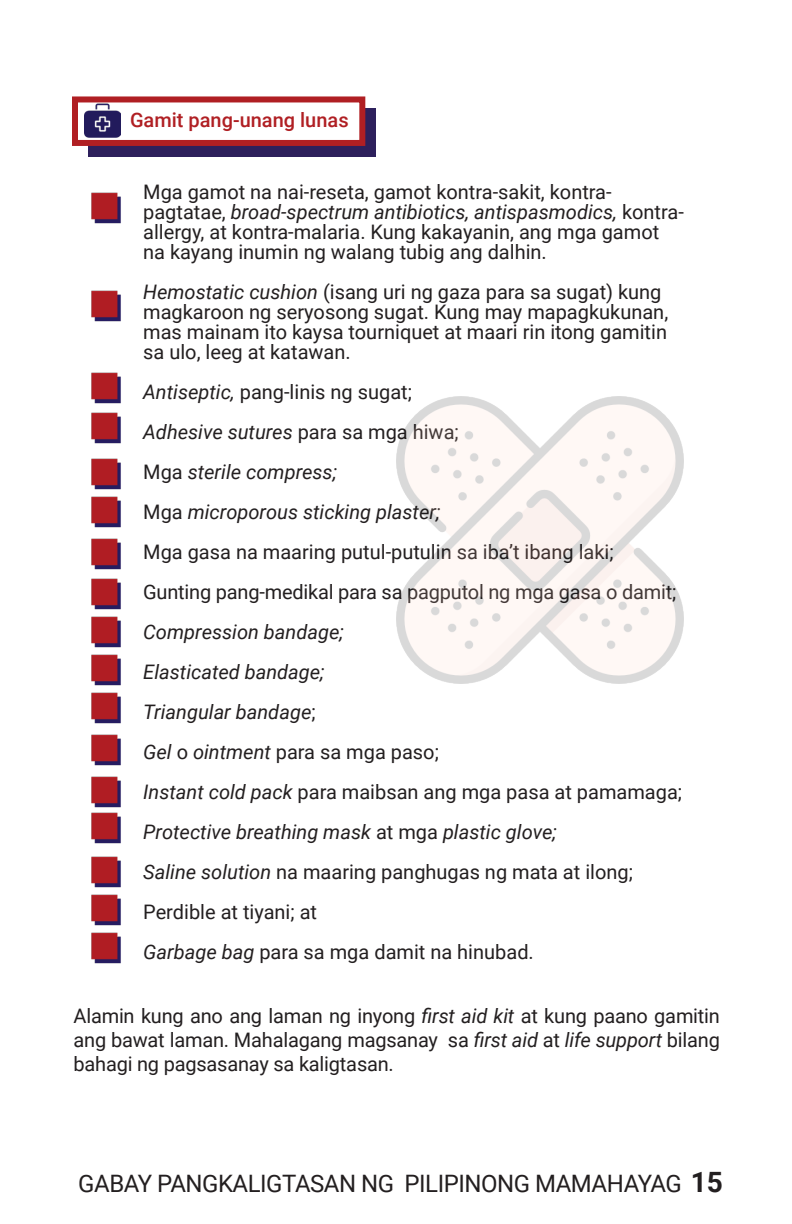
<style>
.page{position:relative;width:792px;height:1224px;background:#fff}
.page>*{position:absolute;margin:0;border:0;box-sizing:border-box;transform-origin:0 0}
.t1{font:24px "Roboto";letter-spacing:-.02em;color:#231f20}
.t2{font:20px/20px "Roboto";color:#231f20}
.t3{font:italic 20px "Roboto";color:#231f20}
.t4{font:500 20px "Roboto";color:#b01f23}
.s1{font-style:italic}
.s2{font-style:normal}
.s3{font-weight:700;font-size:28px}
</style>
<div class="page">
<img style="left:91px;top:192px;width:30px;height:32px">
<img style="left:91px;top:290px;width:30px;height:32px">
<img style="left:91px;top:372px;width:30px;height:32px">
<img style="left:91px;top:412px;width:30px;height:32px">
<img style="left:91px;top:458px;width:30px;height:30px">
<img style="left:91px;top:542px;width:30px;height:28px">
<img style="left:91px;top:578px;width:30px;height:30px">
<img style="left:91px;top:488px;width:30px;height:54px">
<div style="left:88px;top:108px;width:288px;height:49px;background:#2d205c"></div>
<div style="left:72px;top:96px;width:293px;height:50px;background:#fff;border:6px solid #b01f23"></div>
<img style="left:85px;top:103px;width:36px;height:35px">
<img style="left:91px;top:608px;width:30px;height:38px">
<img style="left:91px;top:646px;width:30px;height:38px">
<img style="left:91px;top:738px;width:30px;height:28px">
<img style="left:91px;top:776px;width:30px;height:28px">
<img style="left:91px;top:684px;width:30px;height:54px">
<img style="left:91px;top:804px;width:30px;height:40px">
<img style="left:91px;top:902px;width:30px;height:22px">
<img style="left:91px;top:924px;width:30px;height:40px">
<img style="left:91px;top:856px;width:30px;height:46px">
<img style="left:396px;top:396px;width:288px;height:288px">
<p class="t4" style="left:130px;top:106px;width:220px">Gamit pang-unang lunas</p>
<p class="t2" style="left:143px;top:181px;width:542px">Mga gamot na nai-reseta, gamot kontra-sakit, kontra&shy;pagtatae, <span class="s1">broad-spectrum antibiotics, antispasmodics,</span> kontra&shy;allergy, at kontra-malaria. Kung kakayanin, ang mga gamot na kayang inumin ng walang tubig ang dalhin.</p>
<p class="t2" style="left:143px;top:281px;width:527px"><span class="s1">Hemostatic cushion</span> (isang uri ng gaza para sa sugat) kung magkaroon ng seryosong sugat. Kung may mapagkukunan, mas mainam ito kaysa tourniquet at maari rin itong gamitin sa ulo, leeg at katawan.</p>
<p class="t2" style="left:143px;top:381px;width:270px"><span class="s1">Antiseptic,</span> pang-linis ng sugat;</p>
<p class="t3" style="left:143px;top:418px;width:317px">Adhesive sutures <span class="s2">para sa mga hiwa;</span></p>
<p class="t3" style="left:143px;top:458px;width:195px"><span class="s2">Mga</span> sterile compress;</p>
<p class="t3" style="left:143px;top:498px;width:299px"><span class="s2">Mga</span> microporous sticking plaster;</p>
<p class="t2" style="left:143px;top:541px;width:472px">Mga gasa na maaring putul-putulin sa iba’t ibang laki;</p>
<p class="t2" style="left:143px;top:581px;width:535px">Gunting pang-medikal para sa pagputol ng mga gasa o damit;</p>
<p class="t3" style="left:143px;top:618px;width:202px">Compression bandage;</p>
<p class="t3" style="left:143px;top:658px;width:183px">Elasticated bandage;</p>
<p class="t3" style="left:143px;top:698px;width:174px">Triangular bandage<span class="s2">;</span></p>
<p class="t2" style="left:143px;top:741px;width:297px"><span class="s1">Gel</span> o <span class="s1">ointment</span> para sa mga paso;</p>
<p class="t2" style="left:143px;top:781px;width:540px"><span class="s1">Instant cold pack</span> para maibsan ang mga pasa at pamamaga;</p>
<p class="t3" style="left:143px;top:818px;width:415px">Protective breathing mask <span class="s2">at mga</span> plastic glove;</p>
<p class="t2" style="left:143px;top:861px;width:491px"><span class="s1">Saline solution</span> na maaring panghugas ng mata at ilong;</p>
<p class="t2" style="left:143px;top:901px;width:175px">Perdible at tiyani; at</p>
<p class="t2" style="left:143px;top:941px;width:392px"><span class="s1">Garbage bag</span> para sa mga damit na hinubad.</p>
<p class="t2" style="left:74px;top:1003px;width:648px;line-height:24px;text-align:justify">Alamin kung ano ang laman ng inyong <span class="s1">first aid kit</span> at kung paano gamitin ang bawat laman. Mahalagang magsanay sa <span class="s1">first aid</span> at <span class="s1">life support</span> bilang bahagi ng pagsasanay sa kaligtasan.</p>
<p class="t1" style="left:78px;top:1167px;width:646px">GABAY PANGKALIGTASAN NG PILIPINONG MAMAHAYAG <span class="s3">15</span></p>
</div>
